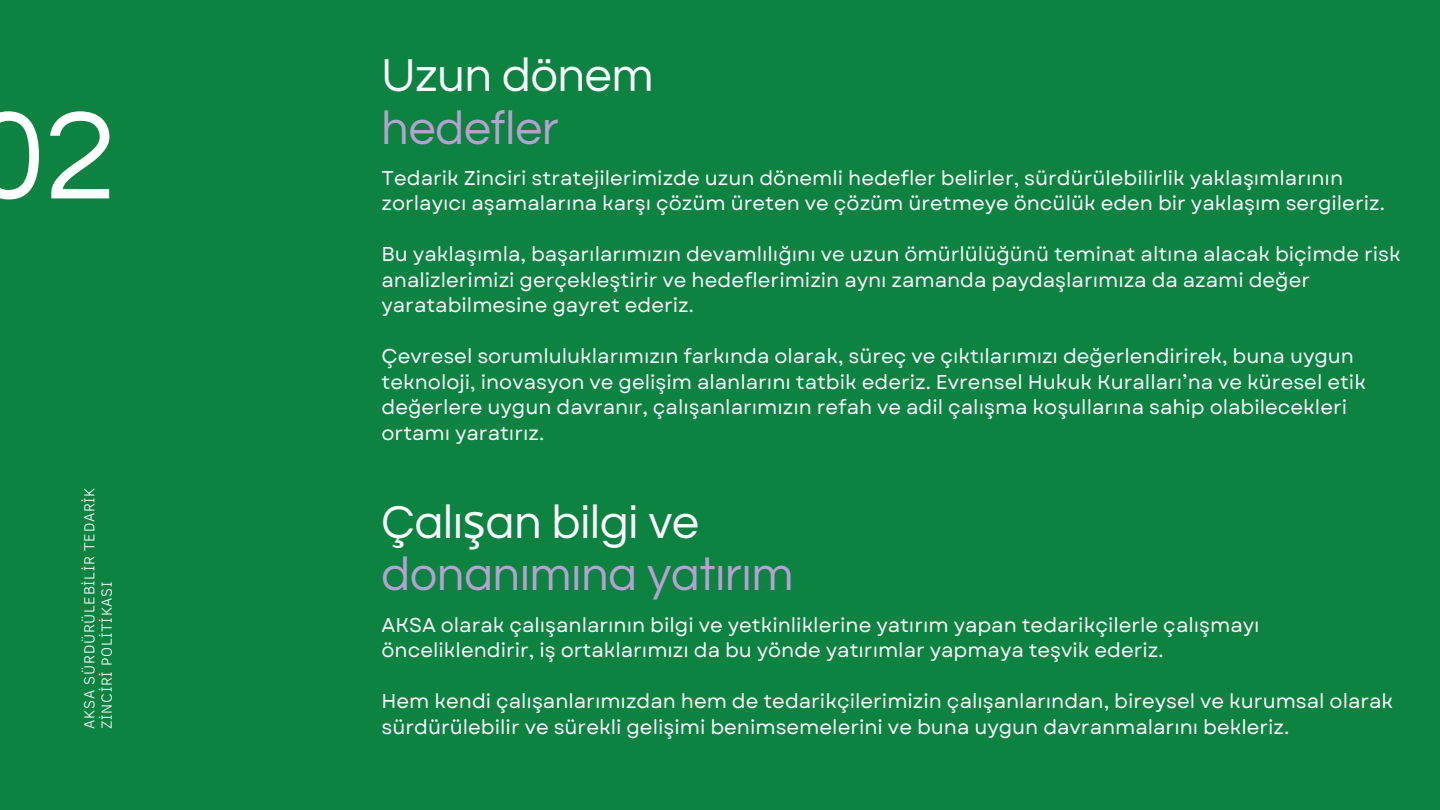
<style>
.page{position:relative;width:1440px;height:810px;background:#0d8341}
.page>*{position:absolute;margin:0;border:0;box-sizing:border-box;transform-origin:0 0}
.t1{font:130px "Questrial";color:#fff}
.t2{font:48px "Questrial";color:#b5a2d2}
.t3{font:48px "Questrial";color:#fff}
.t4{font:20px/25.5px "Garet";color:#fff}
.t5{font:300 15px "Clear Sans";letter-spacing:.05em;color:#fff}
.s1{font-family:"Noto Sans"}
</style>
<div class="page">
<p class="t1" style="left:-27px;top:92px;width:144px">02</p>
<h2 class="t5" style="left:78px;top:729px;width:243px;rotate:-90deg">AKSA SÜRDÜRÜLEBİLİR TEDARİK</h2>
<h2 class="t5" style="left:96px;top:729px;width:149px;rotate:-90deg">ZİNCİRİ POLİTİKASI</h2>
<p class="t3" style="left:382px;top:52px;width:273px">Uzun dönem</p>
<p class="t2" style="left:382px;top:104px;width:179px">hedefler</p>
<h1 class="t4" style="left:382px;top:165px;width:1005px">Tedarik Zinciri stratejilerimizde uzun dönemli hedefler belirler, sürdürülebilirlik yaklaşımlarının zorlayıcı aşamalarına karşı çözüm üreten ve çözüm üretmeye öncülük eden bir yaklaşım sergileriz.</h1>
<p class="t4" style="left:382px;top:241px;width:1021px">Bu yaklaşımla, başarılarımızın devamlılığını ve uzun ömürlülüğünü teminat altına alacak biçimde risk analizlerimizi gerçekleştirir ve hedeflerimizin aynı zamanda paydaşlarımıza da azami değer yaratabilmesine gayret ederiz.</p>
<h2 class="t4" style="left:382px;top:343px;width:986px">Çevresel sorumluluklarımızın farkında olarak, süreç ve çıktılarımızı değerlendirirek, buna uygun teknoloji, inovasyon ve gelişim alanlarını tatbik ederiz. Evrensel Hukuk Kuralları’na ve küresel etik değerlere uygun davranır, çalışanlarımızın refah ve adil çalışma koşullarına sahip olabilecekleri ortamı yaratırız.</h2>
<h2 class="t3" style="left:382px;top:499px;width:319px">Çalı<span class="s1">ş</span>an bilgi ve</h2>
<h2 class="t2" style="left:382px;top:551px;width:413px">donanımına yatırım</h2>
<h1 class="t4" style="left:382px;top:612px;width:879px">AKSA olarak çalışanlarının bilgi ve yetkinliklerine yatırım yapan tedarikçilerle çalışmayı önceliklendirir, iş ortaklarımızı da bu yönde yatırımlar yapmaya teşvik ederiz.</h1>
<p class="t4" style="left:382px;top:688px;width:1013px">Hem kendi çalışanlarımızdan hem de tedarikçilerimizin çalışanlarından, bireysel ve kurumsal olarak</p>
<p class="t4" style="left:382px;top:714px;width:909px">sürdürülebilir ve sürekli gelişimi benimsemelerini ve buna uygun davranmalarını bekleriz.</p>
</div>
